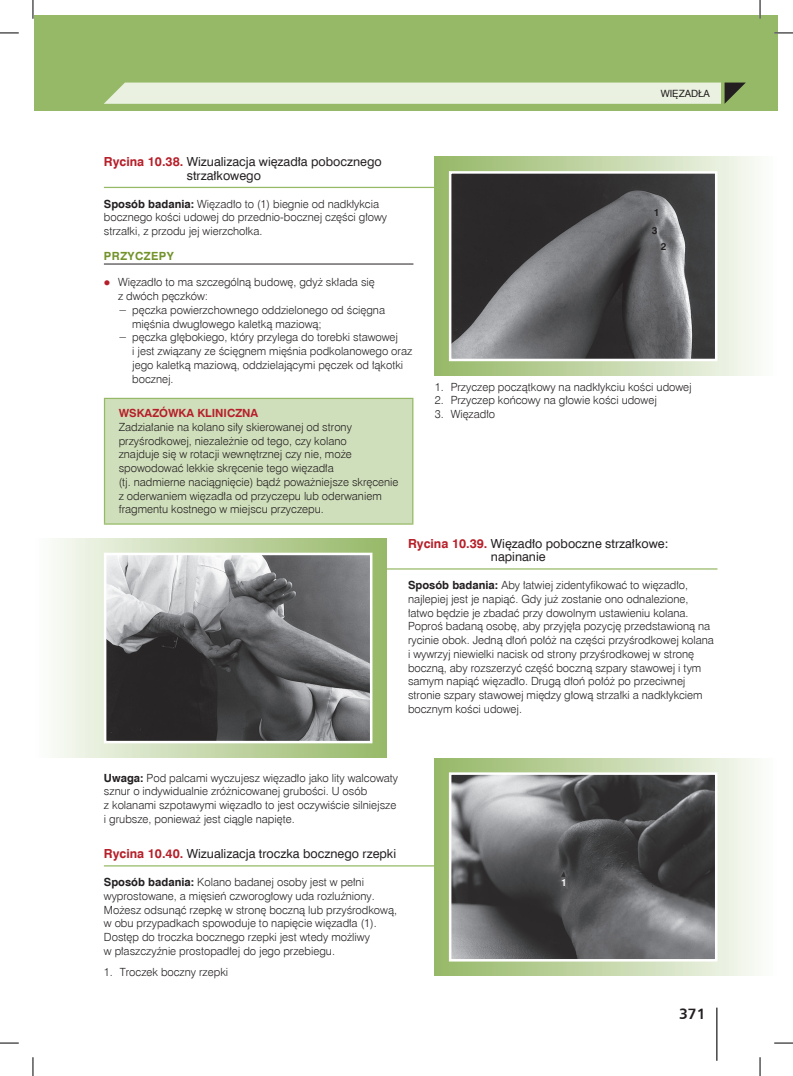
<style>
.page{position:relative;width:793px;height:1076px;background:#fff}
.page>*{position:absolute;margin:0;border:0;box-sizing:border-box;transform-origin:0 0}
.t1{font:700 15px "Humnst 777 EU";color:#231f20}
.t2{font:12.5px/13.8px "Swis 721 EU";color:#231f20}
.t3{font:11.25px/13.8px "Swis 721 Lt EU";color:#231f20}
.t4{font:700 11.25px "Swis 721 EU";color:#b61f29}
.t5{font:700 11.25px "Swis 721 EU";letter-spacing:.04em;color:#72922a}
.t6{font:10px "Swis 721 EU";color:#231f20}
.t7{font:700 10px "Swis 721 EU";color:#231f20}
.t8{font:700 10px "Swis 721 EU";color:#fff}
.s1{font-weight:700;color:#b61f29}
.s2{font-family:"Swis 721 EU";font-weight:700}
</style>
<div class="page">
<div style="left:34px;top:15px;width:743px;height:96px;background:#96b967"></div>
<svg style="left:104px;top:83px;width:641px;height:21px;background:#e2ebd7"></svg>
<hr style="left:716px;top:1007px;width:1px;height:53px;background:#231f20">
<hr style="left:104px;top:187px;width:330px;height:1px;background:#96b967">
<hr style="left:104px;top:264px;width:309px;height:1px;background:#231f20">
<div style="left:104px;top:398px;width:308px;height:126px;background:#d0dfbb"></div>
<hr style="left:104px;top:398px;width:309px;height:1px;background:#96b967">
<hr style="left:104px;top:399px;width:1px;height:124px;background:#96b967">
<hr style="left:412px;top:399px;width:1px;height:124px;background:#96b967">
<hr style="left:104px;top:523px;width:309px;height:2px;background:#96b967">
<hr style="left:386px;top:568px;width:331px;height:1px;background:#96b967">
<hr style="left:104px;top:865px;width:330px;height:1px;background:#96b967">
<div style="left:434px;top:157px;width:343px;height:218px;background:linear-gradient(to right,#96b766,#fafcf9)"></div>
<div style="left:434px;top:758px;width:343px;height:217px;background:linear-gradient(to right,#94b664,#fafcf8)"></div>
<img style="left:451px;top:174px;width:263px;height:184px">
<div style="left:448px;top:171px;width:269px;height:190px;border:2px solid #fff"></div>
<div style="left:33px;top:538px;width:353px;height:219px;background:linear-gradient(to right,#fbfcf9,#97b868)"></div>
<img style="left:107px;top:556px;width:262px;height:184px">
<div style="left:104px;top:553px;width:268px;height:190px;border:2px solid #fff"></div>
<img style="left:451px;top:775px;width:263px;height:183px">
<div style="left:448px;top:772px;width:269px;height:189px;border:2px solid #fff"></div>
<svg style="left:0;top:32px;width:19px;height:2px"></svg>
<svg style="left:774px;top:32px;width:18px;height:2px"></svg>
<svg style="left:0;top:1042px;width:19px;height:2px"></svg>
<svg style="left:774px;top:1042px;width:18px;height:2px"></svg>
<svg style="left:32px;top:0;width:2px;height:19px"></svg>
<svg style="left:32px;top:1057px;width:2px;height:19px"></svg>
<svg style="left:759px;top:0;width:1px;height:19px"></svg>
<svg style="left:759px;top:1057px;width:1px;height:19px"></svg>
<p class="t6" style="left:660px;top:87px;width:51px">WIĘZADŁA</p>
<p class="t2" style="left:187px;top:155px;width:196px;text-indent:-83px"><span class="s1">Rycina 10.38.</span> Wizualizacja więzadła pobocznego strzałkowego</p>
<p class="t3" style="left:104px;top:197px;width:285px"><span class="s2">Sposób badania:</span> Więzadło to (1) biegnie od nadkłykcia bocznego kości udowej do przednio-bocznej części głowy strzałki, z przodu jej wierzchołka.</p>
<p class="t5" style="left:104px;top:249px;width:71px">PRZYCZEPY</p>
<p class="t3" style="left:118px;top:276px;width:258px">Więzadło to ma szczególną budowę, gdyż składa się</p>
<p class="t3" style="left:118px;top:289px;width:91px">z dwóch pęczków:</p>
<p class="t3" style="left:118px;top:303px;width:268px">− pęczka powierzchownego oddzielonego od ścięgna</p>
<p class="t3" style="left:132px;top:317px;width:191px">mięśnia dwugłowego kaletką maziową;</p>
<p class="t3" style="left:118px;top:331px;width:281px">− pęczka głębokiego, który przylega do torebki stawowej</p>
<p class="t3" style="left:132px;top:344px;width:281px">i jest związany ze ścięgnem mięśnia podkolanowego oraz</p>
<p class="t3" style="left:132px;top:358px;width:272px">jego kaletką maziową, oddzielającymi pęczek od łąkotki</p>
<p class="t3" style="left:132px;top:372px;width:43px">bocznej.</p>
<p class="t4" style="left:119px;top:406px;width:141px">WSKAZÓWKA KLINICZNA</p>
<p class="t3" style="left:119px;top:420px;width:281px">Zadziałanie na kolano siły skierowanej od strony przyśrodkowej, niezależnie od tego, czy kolano<br>znajduje się w rotacji wewnętrznej czy nie, może spowodować lekkie skręcenie tego więzadła<br>(tj. nadmierne naciągnięcie) bądź poważniejsze skręcenie z oderwaniem więzadła od przyczepu lub oderwaniem fragmentu kostnego w miejscu przyczepu.</p>
<p class="t2" style="left:490px;top:536px;width:179px;text-indent:-83px"><span class="s1">Rycina 10.39.</span> Więzadło poboczne strzałkowe: napinanie</p>
<p class="t3" style="left:408px;top:578px;width:307px"><span class="s2">Sposób badania:</span> Aby łatwiej zidentyfikować to więzadło, najlepiej jest je napiąć. Gdy już zostanie ono odnalezione, łatwo będzie je zbadać przy dowolnym ustawieniu kolana.<br>Poproś badaną osobę, aby przyjęła pozycję przedstawioną na rycinie obok. Jedną dłoń połóż na części przyśrodkowej kolana i wywrzyj niewielki nacisk od strony przyśrodkowej w stronę boczną, aby rozszerzyć część boczną szpary stawowej i tym samym napiąć więzadło. Drugą dłoń połóż po przeciwnej stronie szpary stawowej między głową strzałki a nadkłykciem bocznym kości udowej.</p>
<p class="t7" style="left:653px;top:206px;width:7px">1</p>
<p class="t7" style="left:651px;top:224px;width:7px">3</p>
<p class="t7" style="left:660px;top:240px;width:7px">2</p>
<p class="t3" style="left:434px;top:380px;width:258px">1. Przyczep początkowy na nadkłykciu kości udowej</p>
<p class="t3" style="left:434px;top:394px;width:223px">2. Przyczep końcowy na głowie kości udowej</p>
<p class="t3" style="left:434px;top:407px;width:62px">3. Więzadło</p>
<p class="t3" style="left:104px;top:771px;width:295px"><span class="s2">Uwaga:</span> Pod palcami wyczujesz więzadło jako lity walcowaty sznur o indywidualnie zróżnicowanej grubości. U osób<br>z kolanami szpotawymi więzadło to jest oczywiście silniejsze i grubsze, ponieważ jest ciągle napięte.</p>
<p class="t2" style="left:104px;top:847px;width:294px"><span class="s1">Rycina 10.40.</span> Wizualizacja troczka bocznego rzepki</p>
<p class="t3" style="left:104px;top:875px;width:294px"><span class="s2">Sposób badania:</span> Kolano badanej osoby jest w pełni wyprostowane, a mięsień czworogłowy uda rozluźniony.<br>Możesz odsunąć rzepkę w stronę boczną lub przyśrodkową, w obu przypadkach spowoduje to napięcie więzadła (1).<br>Dostęp do troczka bocznego rzepki jest wtedy możliwy<br>w płaszczyźnie prostopadłej do jego przebiegu.</p>
<p class="t3" style="left:104px;top:965px;width:126px">1. Troczek boczny rzepki</p>
<p class="t8" style="left:560px;top:876px;width:7px">1</p>
<h1 class="t1" style="left:678px;top:1004px;width:28px">371</h1>
</div>
